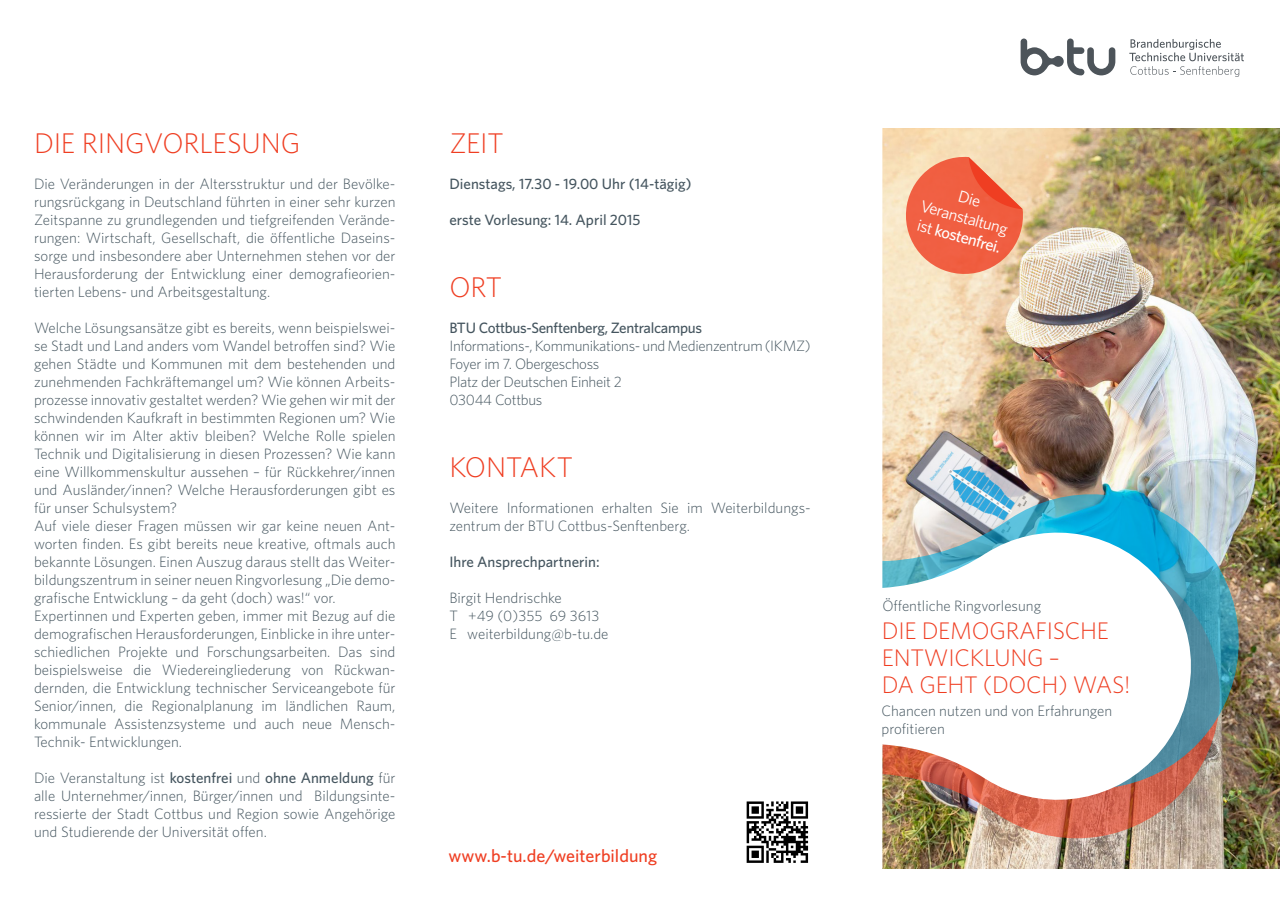
<style>
.page{position:relative;width:1280px;height:910px;background:#fff}
.page>*{position:absolute;margin:0;border:0;box-sizing:border-box;transform-origin:0 0}
.Headline1_19pt_light{font:300 28.5px "Whitney";letter-spacing:-.01em;color:#ef3e22}
.t1{font:300 24px "Whitney";letter-spacing:-.01em;color:#ef3e22}
.Fließtext{font:500 18px "Whitney";color:#ef3e22}
.t2{font:500 16.5px "Whitney";color:#fff}
.t3{font:16.5px "Whitney";color:#fff}
.Fließtext-2{font:300 15px/18px "Whitney";color:#45555f;text-align:justify}
.Fließtext-3{font:300 15px "Whitney";letter-spacing:-.02em;color:#45555f}
.Fließtext-4{font:500 15px "Whitney";color:#45555f}
.Fließtext-5{font:500 15px "Whitney";letter-spacing:-.02em;color:#45555f}
.s1{font-weight:500}
.s2{font-weight:400}
</style>
<div class="page">
<img style="left:1204px;top:128px;width:76px;height:741px">
<svg style="left:1204px;top:39px;width:40px;height:38px"></svg>
<img style="left:1204px;top:489px;width:40px;height:307px">
<img style="left:882px;top:38px;width:322px;height:831px">
<svg style="left:746px;top:801px;width:63px;height:62px"></svg>
<svg style="left:747px;top:801px;width:61px;height:62px"></svg>
<svg style="left:900px;top:156px;width:124px;height:124px;background:#f18868"></svg>
<p class="Headline1_19pt_light" style="left:34px;top:124px;width:268px">DIE RINGVORLESUNG</p>
<p class="Fließtext-2" style="left:34px;top:174px;width:363px">Die Veränderungen in der Altersstruktur und der Bevölke&shy;rungsrückgang in Deutschland führten in einer sehr kurzen Zeitspanne zu grundlegenden und tiefgreifenden Verände&shy;rungen: Wirtschaft, Gesellschaft, die öffentliche Daseins&shy;sorge und insbesondere aber Unternehmen stehen vor der Herausforderung der Entwicklung einer demografieorien&shy;tierten Lebens- und Arbeitsgestaltung.</p>
<p class="Fließtext-2" style="left:34px;top:318px;width:363px">Welche Lösungsansätze gibt es bereits, wenn beispielswei&shy;se Stadt und Land anders vom Wandel betroffen sind? Wie gehen Städte und Kommunen mit dem bestehenden und zunehmenden Fachkräftemangel um? Wie können Arbeits&shy;prozesse innovativ gestaltet werden? Wie gehen wir mit der schwindenden Kaufkraft in bestimmten Regionen um? Wie können wir im Alter aktiv bleiben? Welche Rolle spielen Technik und Digitalisierung in diesen Prozessen? Wie kann eine Willkommenskultur aussehen – für Rückkehrer/innen und Ausländer/innen? Welche Herausforderungen gibt es für unser Schulsystem?</p>
<p class="Fließtext-2" style="left:34px;top:516px;width:363px">Auf viele dieser Fragen müssen wir gar keine neuen Ant&shy;worten finden. Es gibt bereits neue kreative, oftmals auch bekannte Lösungen. Einen Auszug daraus stellt das Weiter&shy;bildungszentrum in seiner neuen Ringvorlesung „Die demo&shy;grafische Entwicklung – da geht (doch) was!“ vor.</p>
<p class="Fließtext-2" style="left:34px;top:606px;width:363px">Expertinnen und Experten geben, immer mit Bezug auf die demografischen Herausforderungen, Einblicke in ihre unter&shy;schiedlichen Projekte und Forschungsarbeiten. Das sind beispielsweise die Wiedereingliederung von Rückwan&shy;dernden, die Entwicklung technischer Serviceangebote für Senior/innen, die Regionalplanung im ländlichen Raum, kommunale Assistenzsysteme und auch neue Mensch-Technik- Entwicklungen.</p>
<p class="Fließtext-2" style="left:34px;top:768px;width:363px">Die Veranstaltung ist <span class="s1">kostenfrei</span> und <span class="s1">ohne Anmeldung</span> für alle Unternehmer/innen, Bürger/innen und Bildungsinte&shy;ressierte der Stadt Cottbus und Region sowie Angehörige und Studierende der Universität offen.</p>
<p class="Headline1_19pt_light" style="left:449px;top:124px;width:56px">ZEIT</p>
<p class="Fließtext-4" style="left:449px;top:173px;width:244px">Dienstags, 17.30 - 19.00 Uhr (14-tägig)</p>
<p class="Fließtext-4" style="left:449px;top:209px;width:192px">erste Vorlesung: 14. April 2015</p>
<p class="Headline1_19pt_light" style="left:449px;top:268px;width:54px">ORT</p>
<p class="Fließtext-5" style="left:449px;top:317px;width:254px">BTU Cottbus-Senftenberg, Zentralcampus</p>
<p class="Fließtext-3" style="left:449px;top:335px;width:363px">Informations-, Kommunikations- und Medienzentrum (IKMZ)</p>
<p class="Fließtext-3" style="left:449px;top:353px;width:151px">Foyer im 7. Obergeschoss</p>
<p class="Fließtext-3" style="left:449px;top:371px;width:174px">Platz der Deutschen Einheit 2</p>
<p class="Fließtext-3" style="left:449px;top:389px;width:95px">03044 Cottbus</p>
<p class="Headline1_19pt_light" style="left:449px;top:448px;width:125px">KONTAKT</p>
<p class="Fließtext-2" style="left:449px;top:498px;width:363px">Weitere Informationen erhalten Sie im Weiterbildungs&shy;zentrum der BTU Cottbus-Senftenberg.</p>
<p class="Fließtext-4" style="left:449px;top:551px;width:152px">Ihre Ansprechpartnerin:</p>
<p class="Fließtext-2" style="left:449px;top:588px;width:114px">Birgit Hendrischke</p>
<p class="Fließtext-2" style="left:449px;top:606px;width:152px">T +49 (0)355 69 3613</p>
<p class="Fließtext-2" style="left:449px;top:624px;width:161px">E weiterbildung@b-tu.de</p>
<p class="Fließtext" style="left:449px;top:844px;width:210px">www.b-tu.de/weiterbildung</p>
<p class="t3" style="left:924px;top:195px;width:91px;rotate:15deg">Veranstaltung</p>
<p class="t2" style="left:920px;top:214px;width:87px;rotate:15deg"><span class="s2">ist</span> kostenfrei.</p>
<p class="Fließtext-2" style="left:882px;top:596px;width:160px">Öffentliche Ringvorlesung</p>
<p class="t1" style="left:882px;top:614px;width:229px">DIE DEMOGRAFISCHE</p>
<p class="t1" style="left:882px;top:641px;width:179px">ENTWICKLUNG –</p>
<p class="t1" style="left:882px;top:668px;width:250px">DA GEHT (DOCH) WAS!</p>
<p class="Fließtext-2" style="left:881px;top:701px;width:232px">Chancen nutzen und von Erfahrungen</p>
<p class="Fließtext-2" style="left:881px;top:719px;width:65px">profitieren</p>
</div>
